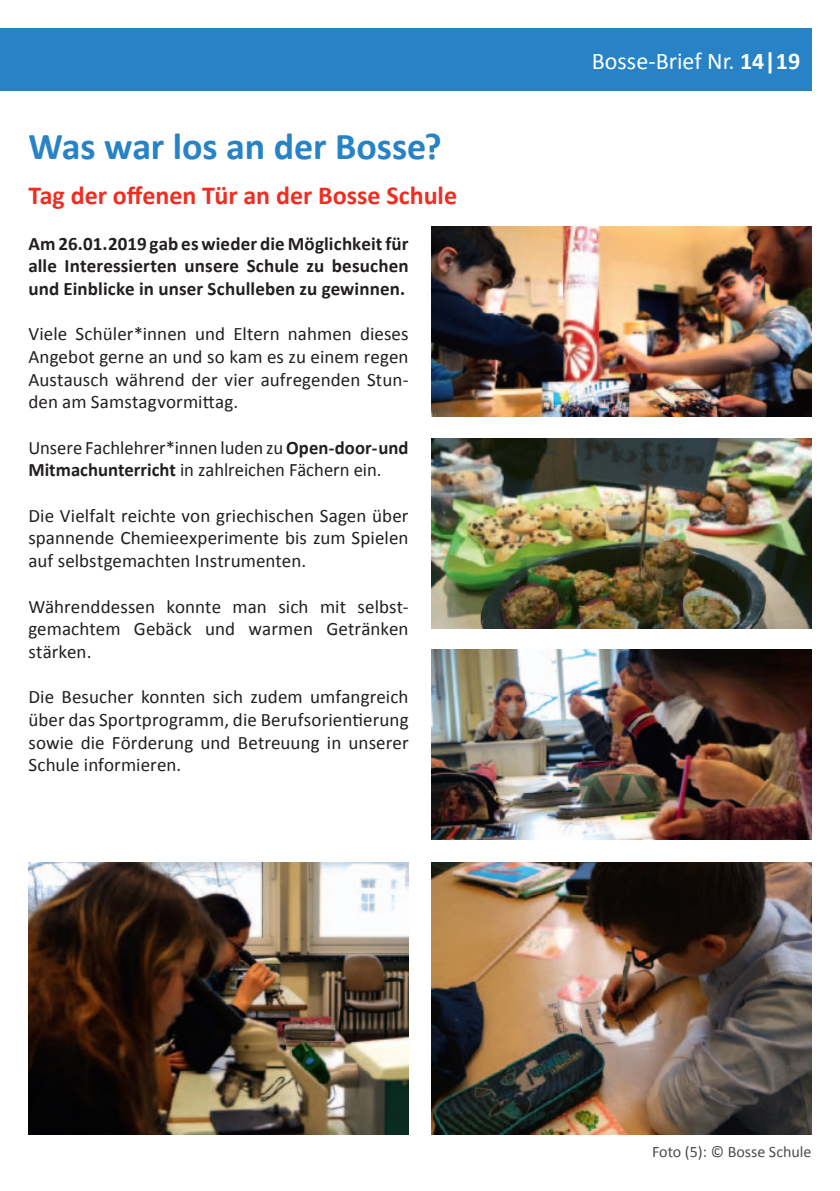
<style>
.page{position:relative;width:840px;height:1191px;background:#fff}
.page>*{position:absolute;margin:0;border:0;box-sizing:border-box;transform-origin:0 0}
.t1{font:700 38px "Calibri";letter-spacing:-.005em;color:#2783c5}
.t2{font:700 26px "Calibri";letter-spacing:-.005em;color:#ee2e22}
.t3{font:24px "Calibri";color:#fff}
.t4{font:19px/22.6px "Calibri";letter-spacing:.005em;color:#231f20;text-align:justify}
.t5{font:700 19px/22.6px "Calibri";letter-spacing:.005em;color:#231f20;text-align:justify}
.t6{font:16px "Calibri";color:#4b4c4d}
.s1{font-weight:700}
</style>
<div class="page">
<div style="left:0;top:28px;width:811px;height:63px;background:#2783c5"></div>
<img style="left:431px;top:227px;width:380px;height:190px">
<img style="left:431px;top:438px;width:380px;height:190px">
<img style="left:431px;top:649px;width:380px;height:190px">
<img style="left:431px;top:862px;width:380px;height:272px">
<img style="left:28px;top:862px;width:380px;height:272px">
<h1 class="t1" style="left:28px;top:122px;width:415px">Was war los an der Bosse?</h1>
<h2 class="t2" style="left:28px;top:179px;width:430px">Tag der offenen Tür an der Bosse Schule</h2>
<p class="t5" style="left:28px;top:232px;width:381px">Am 26.01.2019 gab es wieder die Möglichkeit für alle Interessierten unsere Schule zu besuchen und Einblicke in unser Schulleben zu gewinnen.</p>
<p class="t4" style="left:28px;top:323px;width:381px">Viele Schüler*innen und Eltern nahmen dieses Angebot gerne an und so kam es zu einem regen Austausch während der vier aufregenden Stun&shy;den am Samstagvormittag.</p>
<p class="t4" style="left:28px;top:436px;width:381px">Unsere Fachlehrer*innen luden zu <span class="s1">Open-door-und<br>Mitmachunterricht</span> in zahlreichen Fächern ein.</p>
<p class="t4" style="left:28px;top:504px;width:381px">Die Vielfalt reichte von griechischen Sagen über spannende Chemieexperimente bis zum Spielen auf selbstgemachten Instrumenten.</p>
<p class="t4" style="left:28px;top:595px;width:381px">Währenddessen konnte man sich mit selbst&shy;gemachtem Gebäck und warmen Getränken stärken.</p>
<p class="t4" style="left:28px;top:685px;width:381px">Die Besucher konnten sich zudem umfangreich über das Sportprogramm, die Berufsorientierung sowie die Förderung und Betreuung in unserer Schule informieren.</p>
<p class="t3" style="left:591px;top:45px;width:210px">Bosse-Brief Nr. <span class="s1">14|19</span></p>
<p class="t6" style="left:651px;top:1141px;width:161px">Foto (5): © Bosse Schule</p>
</div>
